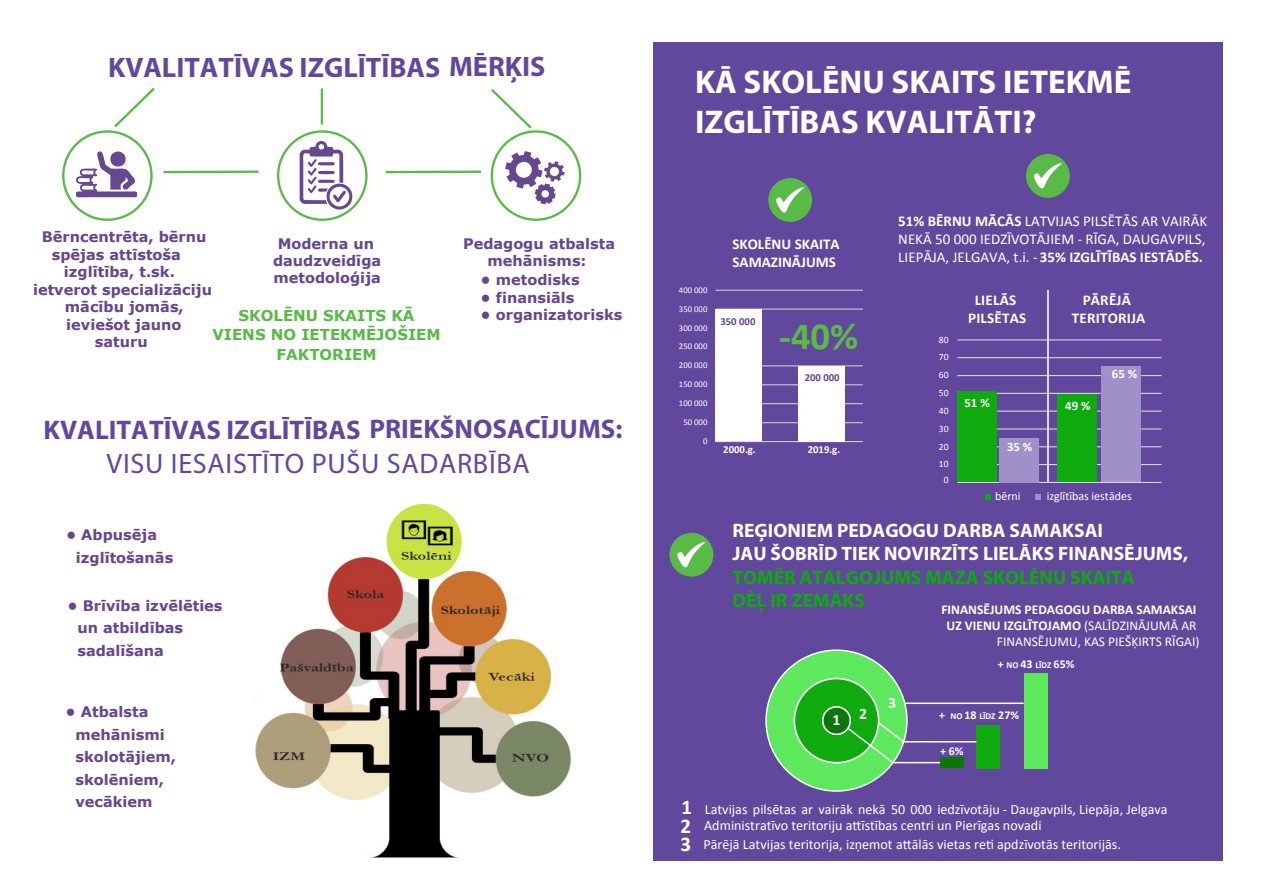
<style>
.page{position:relative;width:1263px;height:893px;background:#fff}
.page>*{position:absolute;margin:0;border:0;box-sizing:border-box;transform-origin:0 0}
.t1{font:700 38.55px "Calibri";color:#5aba47}
.t2{font:700 33px/39.6px "Myriad Pro";color:#fff}
.t3{font:700 28.35px "Myriad Pro";color:#62489d}
.t4{font:28.35px "Myriad Pro";letter-spacing:.025em;color:#62489d}
.t5{font:700 27px "Myriad Pro";color:#62489d}
.t6{font:700 21px/18.8px "Calibri";color:#fff;text-align:justify}
.t7{font:700 19.5px/23.4px "Myriad Pro";color:#fff}
.t8{font:700 19.5px/23.4px "Myriad Pro";color:#0eaa0e}
.t9{font:700 15.9px "Calibri";color:#fff}
.t10{font:15px/18px "Calibri";color:#fff;text-align:justify}
.t11{font:700 15px/18px "Calibri";letter-spacing:.01em;color:#fff;text-align:center}
.t12{font:700 15px/19.5px "Verdana";color:#5aba47;text-align:center}
.t13{font:700 14.55px/22.5px "Verdana";color:#664690}
.t14{font:14.1px/16.4px "Calibri";color:#fff}
.t15{font:700 13.5px/16.2px "Calibri";color:#fff;text-align:right}
.t16{font:700 12.9px "Calibri";color:#fff}
.t17{font:700 12px "Calibri";color:#fff}
.t18{font:12px "Calibri";color:#fff}
.t19{font:700 10.8px "Calibri";color:#fff}
.t20{font:700 10.8px "Calibri";color:#62489d}
.t21{font:9.6px "Calibri";color:#fff}
.t22{font:8.7px "Calibri";color:#fff}
.s1{font-weight:700}
.s2{font-weight:400}
.s3{font-size:9px}
</style>
<div class="page">
<div style="left:653px;top:43px;width:569px;height:818px;background:#62489d"></div>
<div style="left:669px;top:533px;width:44px;height:44px;background:#5aba47;border-radius:50%"></div>
<svg style="left:677px;top:542px;width:28px;height:26px"></svg>
<div style="left:768px;top:178px;width:44px;height:44px;background:#5aba47;border-radius:50%"></div>
<svg style="left:776px;top:187px;width:28px;height:26px"></svg>
<div style="left:1026px;top:154px;width:44px;height:44px;background:#5aba47;border-radius:50%"></div>
<svg style="left:1034px;top:163px;width:28px;height:26px"></svg>
<hr style="left:715px;top:290px;width:148px;height:1px;background:#d9d9d8">
<hr style="left:715px;top:309px;width:148px;height:1px;background:#d9d9d8">
<hr style="left:715px;top:366px;width:148px;height:1px;background:#d9d9d8">
<hr style="left:715px;top:385px;width:148px;height:1px;background:#d9d9d8">
<hr style="left:715px;top:403px;width:148px;height:1px;background:#d9d9d8">
<hr style="left:715px;top:422px;width:148px;height:1px;background:#d9d9d8">
<div style="left:715px;top:309px;width:47px;height:133px;background:#fff"></div>
<hr style="left:715px;top:441px;width:148px;height:1px;background:#d9d9d8">
<div style="left:799px;top:366px;width:46px;height:76px;background:#fff"></div>
<div style="left:1024px;top:673px;width:24px;height:95px;background:#5de85d"></div>
<div style="left:976px;top:725px;width:24px;height:43px;background:#0eaa0e"></div>
<svg style="left:765px;top:649px;width:213px;height:143px"></svg>
<hr style="left:905px;top:702px;width:119px;height:2px;background:#fff">
<hr style="left:957px;top:339px;width:204px;height:1px;background:#d9d9d9">
<hr style="left:957px;top:357px;width:204px;height:1px;background:#d9d9d9">
<hr style="left:957px;top:375px;width:204px;height:1px;background:#d9d9d9">
<hr style="left:957px;top:393px;width:204px;height:1px;background:#d9d9d9">
<hr style="left:957px;top:411px;width:204px;height:1px;background:#d9d9d9">
<hr style="left:957px;top:428px;width:204px;height:2px;background:#d9d9d9">
<hr style="left:957px;top:446px;width:204px;height:1px;background:#d9d9d9">
<hr style="left:957px;top:464px;width:204px;height:1px;background:#d9d9d9">
<div style="left:1101px;top:366px;width:40px;height:116px;background:#9e91c9"></div>
<hr style="left:957px;top:482px;width:204px;height:1px;background:#d9d9d9">
<svg style="left:1035px;top:494px;width:6px;height:6px"></svg>
<svg style="left:985px;top:494px;width:6px;height:6px"></svg>
<div style="left:1058px;top:394px;width:39px;height:88px;background:#0eaa0e"></div>
<div style="left:277px;top:130px;width:91px;height:91px;border:2px solid #5aba47;border-radius:50%"></div>
<div style="left:62px;top:130px;width:91px;height:91px;border:2px solid #5aba47;border-radius:50%"></div>
<div style="left:491px;top:130px;width:90px;height:91px;border:2px solid #5aba47;border-radius:50%"></div>
<hr style="left:386px;top:171px;width:95px;height:2px;background:#5aba47">
<hr style="left:163px;top:171px;width:96px;height:2px;background:#5aba47">
<svg style="left:505px;top:151px;width:60px;height:53px"></svg>
<svg style="left:76px;top:151px;width:61px;height:47px"></svg>
<svg style="left:300px;top:141px;width:52px;height:69px"></svg>
<img style="left:254px;top:502px;width:317px;height:355px">
<hr style="left:1047px;top:290px;width:2px;height:192px;background:#d9d9d9">
<div style="left:957px;top:391px;width:39px;height:91px;background:#0eaa0e"></div>
<div style="left:999px;top:438px;width:40px;height:44px;background:#9e91c9"></div>
<svg style="left:114px;top:87px;width:41px;height:41px"></svg>
<svg style="left:491px;top:89px;width:43px;height:42px"></svg>
<hr style="left:321px;top:88px;width:2px;height:36px;background:#5aba47">
<h3 class="t3" style="left:108px;top:49px;width:439px">KVALITATĪVAS IZGLĪTĪBAS MĒRĶIS</h3>
<p class="t13" style="left:42px;top:226px;width:166px">Bērncentrēta, bērnu</p>
<p class="t13" style="left:52px;top:243px;width:131px">spējas attīstoša</p>
<p class="t13" style="left:64px;top:260px;width:113px">izglītība, t.sk.</p>
<p class="t13" style="left:33px;top:278px;width:181px">ietverot specializāciju</p>
<p class="t13" style="left:65px;top:295px;width:120px">mācību jomās,</p>
<p class="t13" style="left:66px;top:313px;width:117px">ieviešot jauno</p>
<p class="t13" style="left:95px;top:330px;width:54px">saturu</p>
<p class="t13" style="left:273px;top:234px;width:110px;line-height:17.4px;text-align:center">Moderna un daudzveidīga metodoloģija</p>
<p class="t13" style="left:463px;top:234px;width:153px;line-height:17.4px;text-align:center">Pedagogu atbalsta mehānisms:</p>
<p class="t13" style="left:481px;top:268px;width:101px">• metodisks</p>
<p class="t13" style="left:481px;top:286px;width:95px">• finansiāls</p>
<p class="t12" style="left:238px;top:305px;width:178px">SKOLĒNU SKAITS KĀ</p>
<p class="t13" style="left:481px;top:303px;width:143px">• organizatorisks</p>
<p class="t12" style="left:212px;top:325px;width:230px">VIENS NO IETEKMĒJOŠIEM<br>FAKTORIEM</p>
<h3 class="t5" style="left:44px;top:412px;width:580px">KVALITATĪVAS IZGLĪTĪBAS PRIEKŠNOSACĪJUMS:</h3>
<h3 class="t4" style="left:107px;top:446px;width:425px">VISU IESAISTĪTO PUŠU SADARBĪBA</h3>
<p class="t13" style="left:76px;top:523px;width:99px;text-indent:-10px">• Abpusēja izglītošanās</p>
<p class="t13" style="left:77px;top:594px;width:147px;text-indent:-10px">• Brīvība izvēlēties un atbildības sadalīšana</p>
<p class="t13" style="left:75px;top:700px;width:102px;text-indent:-10px">• Atbalsta mehānismi skolotājiem, skolēniem, vecākiem</p>
<h2 class="t2" style="left:695px;top:61px;width:438px">KĀ SKOLĒNU SKAITS IETEKMĒ<br>IZGLĪTĪBAS KVALITĀTI?</h2>
<p class="t22" style="left:679px;top:284px;width:30px">400 000</p>
<p class="t22" style="left:679px;top:303px;width:30px">350 000</p>
<p class="t22" style="left:679px;top:322px;width:30px">300 000</p>
<p class="t22" style="left:679px;top:341px;width:30px">250 000</p>
<p class="t22" style="left:679px;top:360px;width:30px">200 000</p>
<p class="t22" style="left:679px;top:379px;width:30px">150 000</p>
<p class="t22" style="left:679px;top:398px;width:30px">100 000</p>
<p class="t22" style="left:683px;top:417px;width:26px">50 000</p>
<p class="t22" style="left:703px;top:436px;width:6px">0</p>
<p class="t11" style="left:732px;top:235px;width:109px;text-align:left">SKOLĒNU SKAITA<br>SAMAZINĀJUMS</p>
<p class="t20" style="left:720px;top:315px;width:37px">350 000</p>
<h1 class="t1" style="left:779px;top:312px;width:80px">-40%</h1>
<p class="t20" style="left:805px;top:370px;width:37px">200 000</p>
<p class="t19" style="left:723px;top:443px;width:34px">2000.g.</p>
<p class="t19" style="left:808px;top:443px;width:34px">2019.g.</p>
<p class="t10" style="left:898px;top:212px;width:310px"><span class="s1">51% BĒRNU MĀCĀS</span> LATVIJAS PILSĒTĀS AR VAIRĀK NEKĀ 50 000 IEDZĪVOTĀJIEM - RĪGA, DAUGAVPILS, LIEPĀJA, JELGAVA, t.i. - <span class="s1">35% IZGLĪTĪBAS IESTĀDĒS.</span></p>
<p class="t21" style="left:939px;top:333px;width:11px">80</p>
<p class="t21" style="left:939px;top:351px;width:11px">70</p>
<p class="t21" style="left:939px;top:369px;width:11px">60</p>
<p class="t21" style="left:939px;top:387px;width:11px">50</p>
<p class="t21" style="left:939px;top:405px;width:11px">40</p>
<p class="t21" style="left:939px;top:422px;width:11px">30</p>
<p class="t21" style="left:939px;top:440px;width:11px">20</p>
<p class="t21" style="left:939px;top:458px;width:11px">10</p>
<p class="t21" style="left:944px;top:474px;width:6px">0</p>
<p class="t11" style="left:968px;top:291px;width:60px">LIELĀS<br>PILSĒTAS</p>
<p class="t11" style="left:1072px;top:291px;width:75px">PĀRĒJĀ<br>TERITORIJA</p>
<p class="t16" style="left:964px;top:394px;width:27px">51 %</p>
<p class="t16" style="left:1007px;top:438px;width:27px">35 %</p>
<p class="t16" style="left:1065px;top:398px;width:27px">49 %</p>
<p class="t16" style="left:1112px;top:366px;width:27px">65 %</p>
<p class="t18" style="left:995px;top:488px;width:27px">bērni</p>
<p class="t18" style="left:1047px;top:488px;width:87px">izglītības iestādes</p>
<h3 class="t7" style="left:732px;top:518px;width:457px">REĢIONIEM PEDAGOGU DARBA SAMAKSAI<br>JAU ŠOBRĪD TIEK NOVIRZĪTS LIELĀKS FINANSĒJUMS,</h3>
<h3 class="t8" style="left:732px;top:565px;width:404px">TOMĒR ATALGOJUMS MAZA SKOLĒNU SKAITA<br>DĒĻ IR ZEMĀKS</h3>
<p class="t15" style="left:941px;top:601px;width:260px">FINANSĒJUMS PEDAGOGU DARBA SAMAKSAI<br>UZ VIENU IZGLĪTOJAMO <span class="s2">(SALĪDZINĀJUMĀ AR<br>FINANSĒJUMU, KAS PIEŠĶIRTS RĪGAI)</span></p>
<p class="t9" style="left:832px;top:707px;width:36px">1 2</p>
<p class="t9" style="left:888px;top:693px;width:10px">3</p>
<p class="t17" style="left:998px;top:656px;width:78px">+ <span class="s3">NO</span> 43 <span class="s3">LĪDZ</span> 65%</p>
<p class="t17" style="left:939px;top:707px;width:81px">+ <span class="s3">NO</span> 18 <span class="s3">LĪDZ</span> 27%</p>
<p class="t17" style="left:940px;top:743px;width:25px">+ 6%</p>
<h3 class="t6" style="left:680px;top:797px;width:13px">1<br>2<br>3</h3>
<p class="t14" style="left:704px;top:801px;width:465px">Latvijas pilsētas ar vairāk nekā 50 000 iedzīvotāju - Daugavpils, Liepāja, Jelgava<br>Administratīvo teritoriju attīstības centri un Pierīgas novadi</p>
<p class="t14" style="left:703px;top:836px;width:419px">Pārējā Latvijas teritorija, izņemot attālās vietas reti apdzīvotās teritorijās.</p>
</div>
